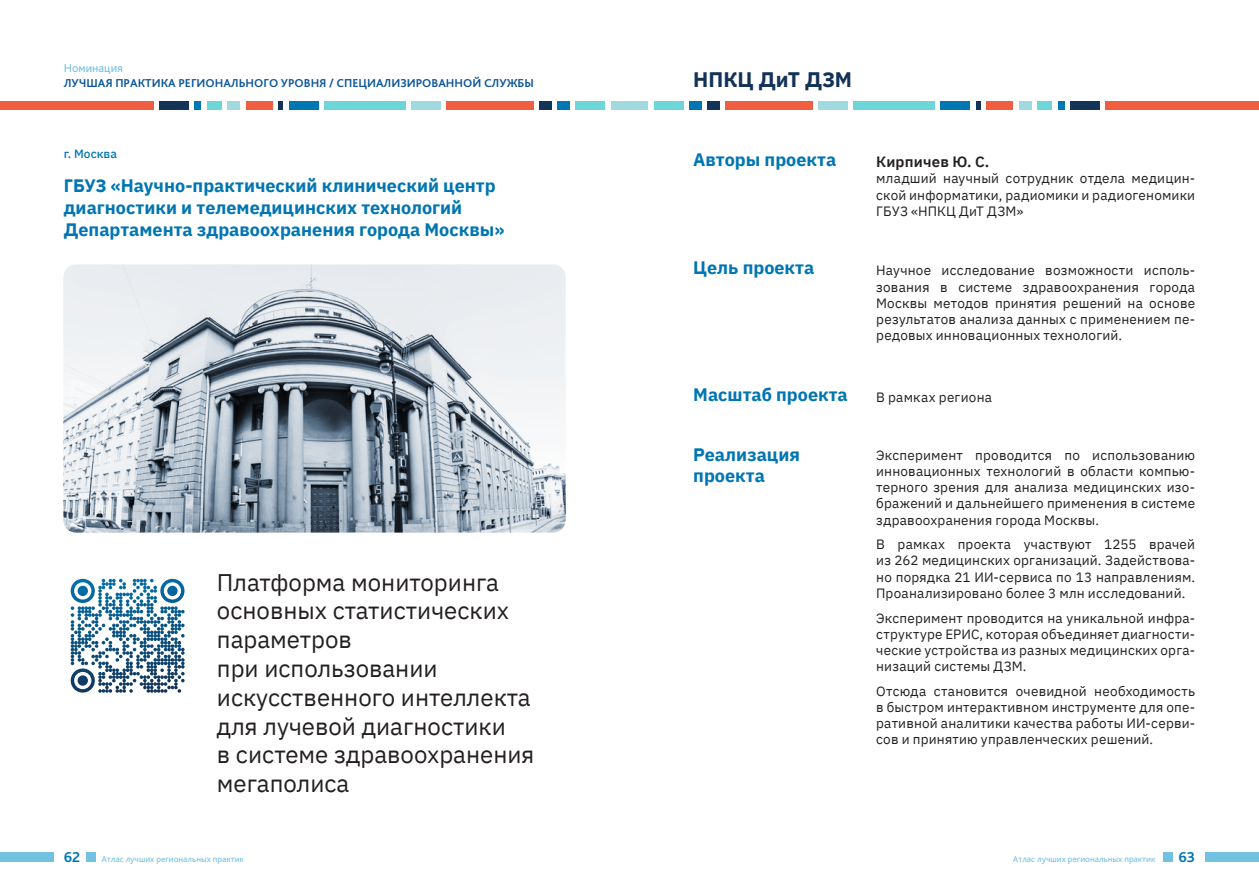
<style>
.page{position:relative;width:1259px;height:893px;background:#fff}
.page>*{position:absolute;margin:0;border:0;box-sizing:border-box;transform-origin:0 0}
.t1{font:24px/28.8px "IBM Plex Sans";color:#231f20}
.clinic_big_name{font:700 21px "IBM Plex Sans";color:#123357}
.zag1{font:700 18px/21.6px "IBM Plex Sans";color:#0075b3}
.blue_text{font:700 18px/21.6px "IBM Plex Sans";color:#0075b3}
.text{font:600 15px "IBM Plex Sans";letter-spacing:.01em;color:#231f20}
.t2{font:700 15px "Bliss Pro";color:#0075b3}
.text-2{font:13.5px/16.2px "IBM Plex Sans";letter-spacing:.015em;color:#231f20;text-align:justify}
.t3{font:700 12px "Bliss Pro";color:#0d5799}
.t4{font:12px "Bliss Pro";color:#73c1e0}
.t5{font:500 12px "IBM Plex Sans";color:#0075b3}
.t6{font:9px "Bliss Pro";color:#73c1e0}
</style>
<div class="page">
<div style="left:0;top:852px;width:54px;height:10px;background:#73c1e0"></div>
<div style="left:86px;top:852px;width:10px;height:10px;background:#73c1e0"></div>
<div style="left:1205px;top:852px;width:54px;height:10px;background:#73c1e0"></div>
<div style="left:1163px;top:852px;width:9px;height:10px;background:#73c1e0"></div>
<div style="left:1105px;top:101px;width:154px;height:8px;background:#f15d40"></div>
<div style="left:1070px;top:101px;width:29px;height:8px;background:#133357"></div>
<div style="left:941px;top:101px;width:29px;height:8px;background:#0076b3"></div>
<div style="left:818px;top:101px;width:29px;height:8px;background:#a0d9de"></div>
<div style="left:654px;top:101px;width:29px;height:8px;background:#6cd6d9"></div>
<div style="left:853px;top:101px;width:82px;height:8px;background:#6cd6d9"></div>
<svg style="left:976px;top:101px;width:4px;height:8px"></svg>
<div style="left:1058px;top:101px;width:6px;height:8px;background:#0076b3"></div>
<div style="left:1037px;top:101px;width:15px;height:8px;background:#6cd6d9"></div>
<div style="left:1019px;top:101px;width:12px;height:8px;background:#a0d9de"></div>
<div style="left:629px;top:101px;width:19px;height:8px;background:#a0d9de"></div>
<div style="left:707px;top:101px;width:12px;height:8px;background:#133357"></div>
<div style="left:689px;top:101px;width:12px;height:8px;background:#0076b3"></div>
<div style="left:986px;top:101px;width:27px;height:8px;background:#f15d40"></div>
<div style="left:725px;top:101px;width:87px;height:8px;background:#f15d40"></div>
<div style="left:0;top:101px;width:153px;height:8px;background:#f15d40"></div>
<div style="left:159px;top:101px;width:29px;height:8px;background:#133357"></div>
<div style="left:289px;top:101px;width:29px;height:8px;background:#0076b3"></div>
<div style="left:411px;top:101px;width:29px;height:8px;background:#a0d9de"></div>
<div style="left:576px;top:101px;width:29px;height:8px;background:#6cd6d9"></div>
<div style="left:324px;top:101px;width:81px;height:8px;background:#6cd6d9"></div>
<div style="left:278px;top:101px;width:5px;height:8px;background:#133357"></div>
<div style="left:194px;top:101px;width:7px;height:8px;background:#0076b3"></div>
<div style="left:207px;top:101px;width:15px;height:8px;background:#6cd6d9"></div>
<div style="left:228px;top:101px;width:12px;height:8px;background:#a0d9de"></div>
<div style="left:611px;top:101px;width:18px;height:8px;background:#a0d9de"></div>
<div style="left:539px;top:101px;width:13px;height:8px;background:#133357"></div>
<div style="left:557px;top:101px;width:13px;height:8px;background:#0076b3"></div>
<div style="left:246px;top:101px;width:26px;height:8px;background:#f15d40"></div>
<div style="left:446px;top:101px;width:87px;height:8px;background:#f15d40"></div>
<img style="left:63px;top:264px;width:503px;height:269px">
<svg style="left:70px;top:578px;width:115px;height:115px"></svg>
<p class="t4" style="left:64px;top:61px;width:61px">Номинация</p>
<p class="t3" style="left:64px;top:75px;width:471px">ЛУЧШАЯ ПРАКТИКА РЕГИОНАЛЬНОГО УРОВНЯ / СПЕЦИАЛИЗИРОВАННОЙ СЛУЖБЫ</p>
<p class="t5" style="left:64px;top:145px;width:55px">г. Москва</p>
<p class="zag1" style="left:64px;top:174px;width:442px">ГБУЗ «Научно-практический клинический центр диагностики и телемедицинских технологий<br>Департамента здравоохранения города Москвы»</p>
<p class="t1" style="left:217px;top:566px;width:319px">Платформа мониторинга основных статистических параметров<br>при использовании искусственного интеллекта для лучевой диагностики<br>в системе здравоохранения мегаполиса</p>
<p class="clinic_big_name" style="left:693px;top:63px;width:160px">НПКЦ ДиТ ДЗМ</p>
<p class="blue_text" style="left:693px;top:147px;width:144px">Авторы проекта</p>
<p class="text" style="left:876px;top:150px;width:115px">Кирпичев Ю. С.</p>
<p class="text-2" style="left:876px;top:169px;width:320px">младший научный сотрудник отдела медицин&shy;ской информатики, радиомики и радиогеномики ГБУЗ «НПКЦ ДиТ ДЗМ»</p>
<p class="blue_text" style="left:693px;top:256px;width:122px">Цель проекта</p>
<p class="text-2" style="left:876px;top:261px;width:320px">Научное исследование возможности исполь&shy;зования в системе здравоохранения города Москвы методов принятия решений на основе результатов анализа данных с применением пе&shy;редовых инновационных технологий.</p>
<p class="blue_text" style="left:693px;top:382px;width:156px">Масштаб проекта</p>
<p class="text-2" style="left:876px;top:388px;width:117px">В рамках региона</p>
<p class="blue_text" style="left:693px;top:442px;width:108px">Реализация проекта</p>
<p class="text-2" style="left:876px;top:446px;width:320px">Эксперимент проводится по использованию инновационных технологий в области компью&shy;терного зрения для анализа медицинских изо&shy;бражений и дальнейшего применения в системе здравоохранения города Москвы.</p>
<p class="text-2" style="left:876px;top:535px;width:320px">В рамках проекта участвуют 1255 врачей из 262 медицинских организаций. Задействова&shy;но порядка 21 ИИ-сервиса по 13 направлениям.<br>Проанализировано более 3 млн исследований.</p>
<p class="text-2" style="left:876px;top:609px;width:320px">Эксперимент проводится на уникальной инфра&shy;структуре ЕРИС, которая объединяет диагности&shy;ческие устройства из разных медицинских орга&shy;низаций системы ДЗМ.</p>
<p class="text-2" style="left:876px;top:682px;width:320px">Отсюда становится очевидной необходимость в быстром интерактивном инструменте для опе&shy;ративной аналитики качества работы ИИ-серви&shy;сов и принятию управленческих решений.</p>
<p class="t2" style="left:64px;top:848px;width:18px">62</p>
<p class="t6" style="left:101px;top:853px;width:144px">Атлас лучших региональных практик</p>
<p class="t6" style="left:1013px;top:853px;width:144px">Атлас лучших региональных практик</p>
<p class="t2" style="left:1178px;top:847px;width:18px">63</p>
</div>
